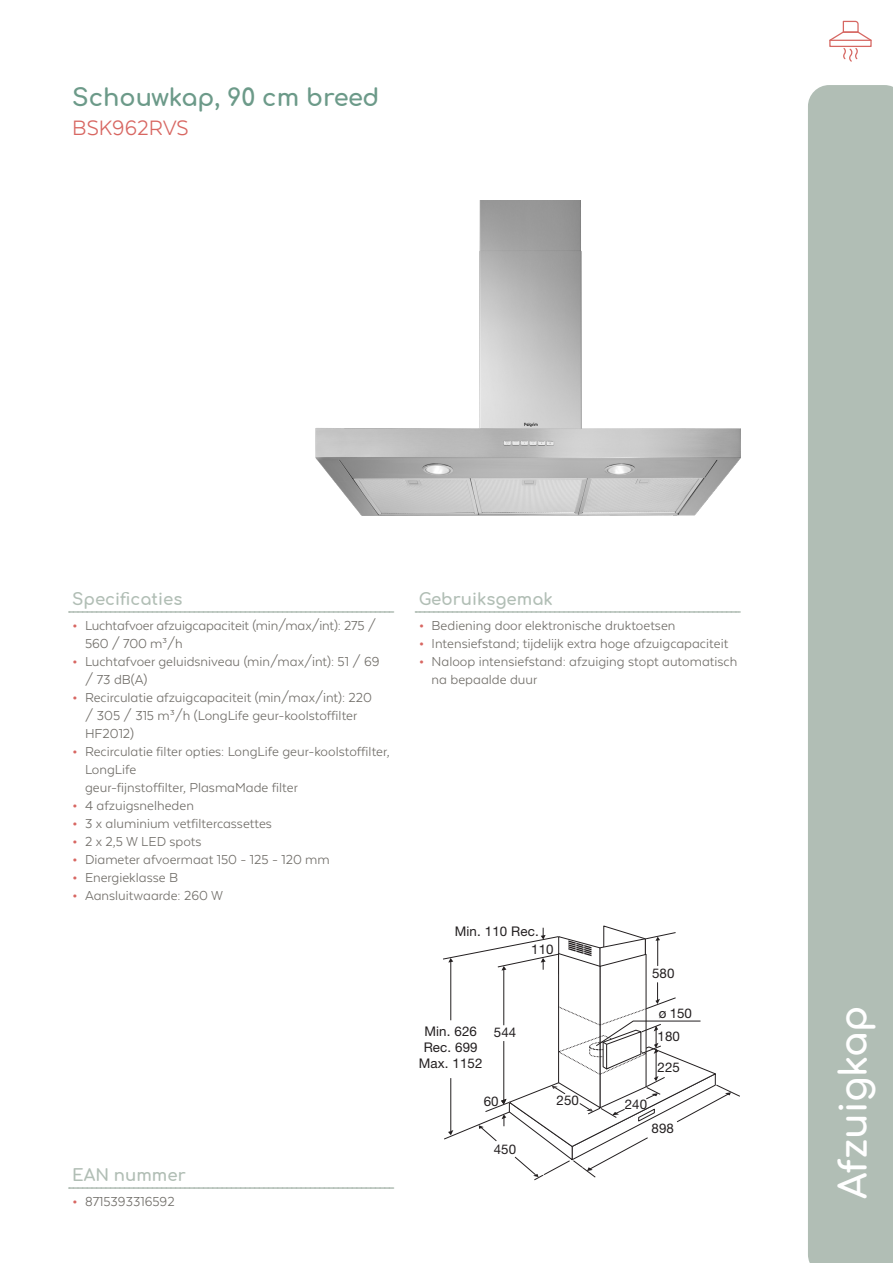
<style>
.page{position:relative;width:893px;height:1263px;background:#fff}
.page>*{position:absolute;margin:0;border:0;box-sizing:border-box;transform-origin:0 0}
.t1{font:700 37.5px "Comfortaa";color:#fff}
.Productomschrijving{font:700 24px "Comfortaa";color:#6c9a89}
.Typenummer{font:24px "Texta Alt";color:#d86762}
.producttekst_tussenk{font:700 16.5px "Comfortaa";color:#b1beb5}
.Producttekst_tussenk{font:700 16.5px "Comfortaa";color:#b1beb5}
.t2{font:15px/18px "Texta Alt";color:#706d68}
.t3{font:13.35px/16px "Helvetica Neue LT Std";letter-spacing:.01em;color:#231f20;text-align:center}
.s1{font-weight:700;font-size:18px;color:#d86762}
</style>
<div class="page">
<div style="left:808px;top:85px;width:85px;height:1178px;background:#b1beb5"></div>
<svg style="left:829px;top:20px;width:43px;height:42px"></svg>
<svg style="left:69px;top:611px;width:325px;height:2px"></svg>
<svg style="left:415px;top:611px;width:325px;height:2px"></svg>
<svg style="left:69px;top:1187px;width:325px;height:2px"></svg>
<svg style="left:443px;top:925px;width:297px;height:256px"></svg>
<img style="left:315px;top:200px;width:425px;height:316px">
<p class="Productomschrijving" style="left:72px;top:75px;width:309px">Schouwkap, 90 cm breed</p>
<p class="Typenummer" style="left:72px;top:115px;width:118px">BSK962RVS</p>
<p class="producttekst_tussenk" style="left:72px;top:584px;width:112px">Specificaties</p>
<p class="t2" style="left:85px;top:616px;width:292px;text-indent:-13px"><span class="s1">•</span> Luchtafvoer afzuigcapaciteit (min/max/int): 275 /<br>560 / 700 m³/h</p>
<p class="t2" style="left:85px;top:652px;width:296px;text-indent:-13px"><span class="s1">•</span> Luchtafvoer geluidsniveau (min/max/int): 51 / 69 / 73 dB(A)</p>
<p class="t2" style="left:85px;top:688px;width:289px;text-indent:-13px"><span class="s1">•</span> Recirculatie afzuigcapaciteit (min/max/int): 220 / 305 / 315 m³/h (LongLife geur-koolstoffilter<br>HF2012)</p>
<p class="t2" style="left:85px;top:742px;width:306px;text-indent:-13px"><span class="s1">•</span> Recirculatie filter opties: LongLife geur-koolstoffilter,<br>LongLife<br>geur-fijnstoffilter, PlasmaMade filter</p>
<p class="t2" style="left:72px;top:796px;width:123px"><span class="s1">•</span> 4 afzuigsnelheden</p>
<p class="t2" style="left:72px;top:814px;width:201px"><span class="s1">•</span> 3 x aluminium vetfiltercassettes</p>
<p class="t2" style="left:72px;top:832px;width:131px"><span class="s1">•</span> 2 x 2,5 W LED spots</p>
<p class="t2" style="left:72px;top:850px;width:259px"><span class="s1">•</span> Diameter afvoermaat 150 - 125 - 120 mm</p>
<p class="t2" style="left:72px;top:868px;width:107px"><span class="s1">•</span> Energieklasse B</p>
<p class="t2" style="left:72px;top:886px;width:152px"><span class="s1">•</span> Aansluitwaarde: 260 W</p>
<p class="Producttekst_tussenk" style="left:72px;top:1160px;width:115px">EAN nummer</p>
<p class="t2" style="left:72px;top:1192px;width:104px"><span class="s1">•</span> 8715393316592</p>
<p class="producttekst_tussenk" style="left:419px;top:584px;width:135px">Gebruiksgemak</p>
<p class="t2" style="left:419px;top:616px;width:258px"><span class="s1">•</span> Bediening door elektronische druktoetsen</p>
<p class="t2" style="left:419px;top:634px;width:311px"><span class="s1">•</span> Intensiefstand; tijdelijk extra hoge afzuigcapaciteit</p>
<p class="t2" style="left:432px;top:652px;width:307px;text-indent:-13px"><span class="s1">•</span> Naloop intensiefstand: afzuiging stopt automatisch na bepaalde duur</p>
<p class="t3" style="left:455px;top:923px;width:85px">Min. 110 Rec.</p>
<p class="t3" style="left:531px;top:940px;width:24px">110</p>
<p class="t3" style="left:652px;top:965px;width:24px">580</p>
<p class="t3" style="left:659px;top:1005px;width:35px">ø 150</p>
<p class="t3" style="left:419px;top:1023px;width:65px">Min. 626<br>Rec. 699<br>Max. 1152</p>
<p class="t3" style="left:494px;top:1024px;width:24px">544</p>
<p class="t3" style="left:658px;top:1028px;width:24px">180</p>
<p class="t3" style="left:658px;top:1059px;width:24px">225</p>
<p class="t3" style="left:484px;top:1093px;width:16px">60</p>
<p class="t3" style="left:556px;top:1092px;width:24px">250</p>
<p class="t3" style="left:625px;top:1096px;width:24px">240</p>
<p class="t3" style="left:652px;top:1120px;width:24px">898</p>
<p class="t3" style="left:494px;top:1141px;width:24px">450</p>
<h1 class="t1" style="left:819px;top:1199px;width:195px;rotate:-90deg">Afzuigkap</h1>
</div>
